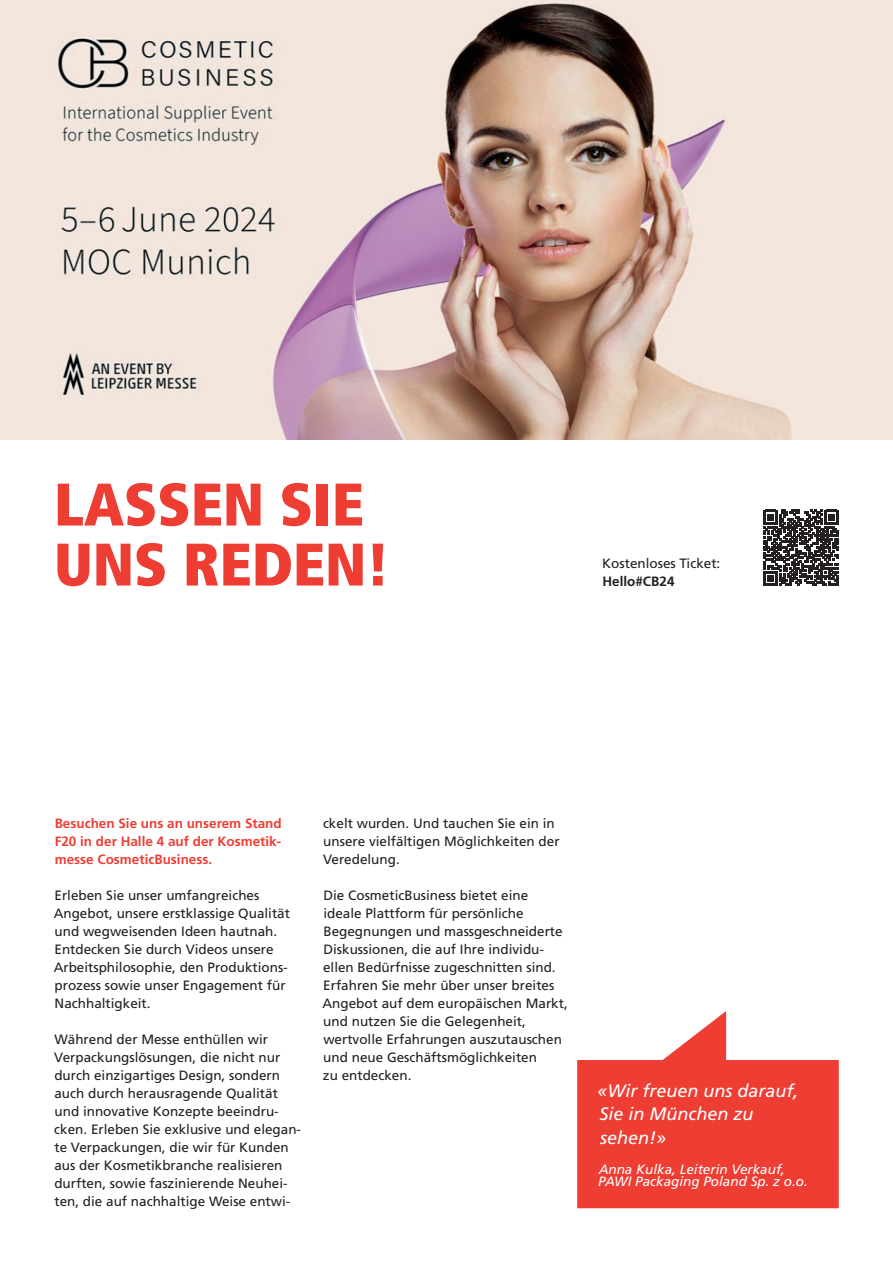
<style>
.page{position:relative;width:893px;height:1263px;background:#fff}
.page>*{position:absolute;margin:0;border:0;box-sizing:border-box;transform-origin:0 0}
.t1{font:900 condensed 60px/60px "Frutiger LT Std";color:#ee3e34}
.t2{font:italic 18px/23.2px "Frutiger LT Std";color:#fff}
.t3{font:13.5px/18px "Frutiger LT Std";color:#231f20}
.t4{font:700 13.5px/18px "Frutiger LT Std";color:#ee3e34;text-align:justify}
.t5{font:italic 13.5px/12px "Frutiger LT Std";color:#fff}
.t6{font:700 13.5px "Frutiger LT Std";color:#231f20}
</style>
<div class="page">
<img style="left:0;top:0;width:893px;height:439px">
<svg style="left:577px;top:1011px;width:262px;height:197px;fill:#ee3e34"></svg>
<svg style="left:763px;top:510px;width:76px;height:75px"></svg>
<h1 class="t1" style="left:54px;top:475px;width:337px">LASSEN SIE<br>UNS REDEN!</h1>
<p class="t3" style="left:602px;top:555px;width:120px">Kostenloses Ticket:</p>
<p class="t6" style="left:602px;top:575px;width:74px">Hello#CB24</p>
<p class="t4" style="left:55px;top:815px;width:229px">Besuchen Sie uns an unserem Stand F20 in der Halle 4 auf der Kosmetik&shy;messe CosmeticBusiness.</p>
<p class="t3" style="left:54px;top:887px;width:238px">Erleben Sie unser umfangreiches Angebot, unsere erstklassige Qualität und wegweisenden Ideen hautnah.<br>Entdecken Sie durch Videos unsere Arbeitsphilosophie, den Produktions&shy;prozess sowie unser Engagement für Nachhaltigkeit.</p>
<p class="t3" style="left:54px;top:1031px;width:248px">Während der Messe enthüllen wir Verpackungslösungen, die nicht nur durch einzigartiges Design, sondern auch durch herausragende Qualität und innovative Konzepte beeindru&shy;cken. Erleben Sie exklusive und elegan&shy;te Verpackungen, die wir für Kunden aus der Kosmetikbranche realisieren durften, sowie faszinierende Neuhei&shy;ten, die auf nachhaltige Weise entwi-</p>
<p class="t3" style="left:323px;top:815px;width:238px">ckelt wurden. Und tauchen Sie ein in unsere vielfältigen Möglichkeiten der<br>Veredelung.</p>
<p class="t3" style="left:322px;top:887px;width:247px">Die CosmeticBusiness bietet eine ideale Plattform für persönliche Begegnungen und massgeschneiderte Diskussionen, die auf Ihre individu&shy;ellen Bedürfnisse zugeschnitten sind.<br>Erfahren Sie mehr über unser breites Angebot auf dem europäischen Markt, und nutzen Sie die Gelegenheit, wertvolle Erfahrungen auszutauschen und neue Geschäftsmöglichkeiten<br>zu entdecken.</p>
<h2 class="t2" style="left:597px;top:1081px;width:203px">«Wir freuen uns darauf,<br>Sie in München zu sehen!»</h2>
<p class="t5" style="left:598px;top:1164px;width:211px">Anna Kulka, Leiterin Verkauf,<br>PAWI Packaging Poland Sp. z o.o.</p>
</div>
